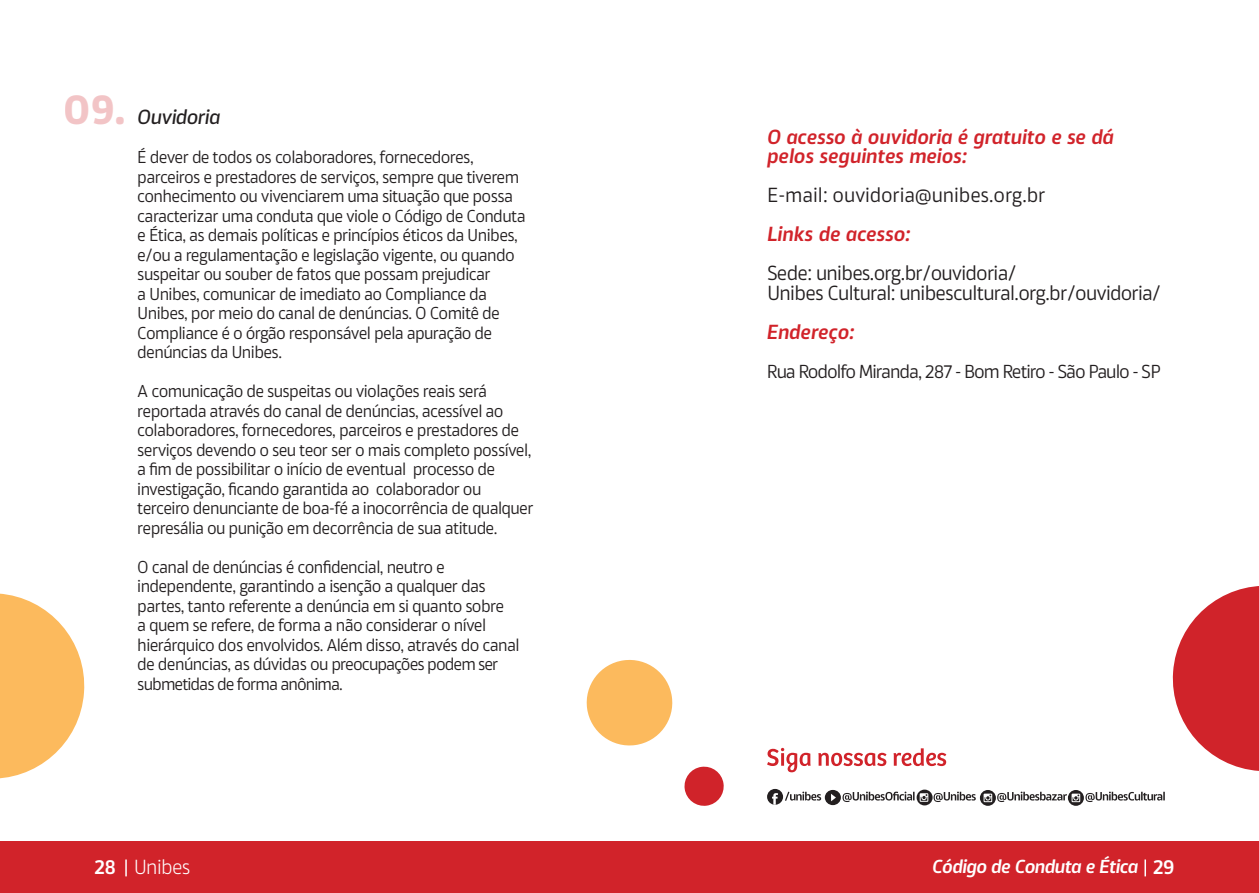
<style>
.page{position:relative;width:1259px;height:893px;background:#fff}
.page>*{position:absolute;margin:0;border:0;box-sizing:border-box;transform-origin:0 0}
.t1{font:19.5px "Akwe Pro";letter-spacing:-.035em;color:#231f20}
.t2{font:italic 600 19.5px "Akwe Pro";letter-spacing:-.01em;color:#d1232a}
.t3{font:19.5px "Akwe Pro";letter-spacing:-.01em;color:#231f20}
.Títulos_Gerais{font:italic 500 19.5px "Akwe Pro";letter-spacing:-.03em;color:#231f20}
.t4{font:300 19.5px "Akwe Pro";letter-spacing:-.03em;color:#fff}
.t5{font:18px "Akwe Pro";letter-spacing:-.06em;color:#231f20}
.t6{font:italic 600 18px "Akwe Pro";letter-spacing:-.035em;color:#fff}
.t7{font:16.5px/19.5px "Akwe Pro";letter-spacing:-.04em;color:#231f20}
.s1{font-weight:700;font-style:normal;font-size:40.5px;color:#d0232a}
.s2{font-weight:600}
.s3{font-style:normal;font-size:19.5px}
</style>
<div class="page">
<div style="left:627px;top:841px;width:632px;height:52px;background:#d1232a"></div>
<svg style="left:1144px;top:859px;width:2px;height:17px"></svg>
<div style="left:0;top:841px;width:629px;height:52px;background:#d1232a"></div>
<svg style="left:125px;top:859px;width:2px;height:17px"></svg>
<svg style="left:767px;top:748px;width:179px;height:24px"></svg>
<svg style="left:767px;top:789px;width:397px;height:16px"></svg>
<svg style="left:1172px;top:586px;width:87px;height:185px"></svg>
<svg style="left:0;top:593px;width:85px;height:186px"></svg>
<svg style="left:684px;top:766px;width:40px;height:40px"></svg>
<svg style="left:586px;top:659px;width:87px;height:87px"></svg>
<p class="Títulos_Gerais" style="left:64px;top:102px;width:158px"><span class="s1">09.</span> Ouvidoria</p>
<p class="t7" style="left:137px;top:146px;width:390px">É dever de todos os colaboradores, fornecedores, parceiros e prestadores de serviços, sempre que tiverem conhecimento ou vivenciarem uma situação que possa caracterizar uma conduta que viole o Código de Conduta e Ética, as demais políticas e princípios éticos da Unibes, e/ou a regulamentação e legislação vigente, ou quando suspeitar ou souber de fatos que possam prejudicar<br>a Unibes, comunicar de imediato ao Compliance da Unibes, por meio do canal de denúncias. O Comitê de Compliance é o órgão responsável pela apuração de denúncias da Unibes.</p>
<p class="t7" style="left:137px;top:380px;width:398px">A comunicação de suspeitas ou violações reais será reportada através do canal de denúncias, acessível ao colaboradores, fornecedores, parceiros e prestadores de serviços devendo o seu teor ser o mais completo possível, a fim de possibilitar o início de eventual processo de investigação, ficando garantida ao colaborador ou terceiro denunciante de boa-fé a inocorrência de qualquer represália ou punição em decorrência de sua atitude.</p>
<p class="t7" style="left:137px;top:556px;width:384px">O canal de denúncias é confidencial, neutro e independente, garantindo a isenção a qualquer das partes, tanto referente a denúncia em si quanto sobre<br>a quem se refere, de forma a não considerar o nível hierárquico dos envolvidos. Além disso, através do canal de denúncias, as dúvidas ou preocupações podem ser submetidas de forma anônima.</p>
<p class="t2" style="left:767px;top:121px;width:348px">O acesso à ouvidoria é gratuito e se dá</p>
<p class="t2" style="left:767px;top:141px;width:202px">pelos seguintes meios:</p>
<p class="t3" style="left:767px;top:180px;width:280px">E-mail: ouvidoria@unibes.org.br</p>
<p class="t2" style="left:767px;top:219px;width:145px">Links de acesso:</p>
<p class="t1" style="left:767px;top:258px;width:251px">Sede: unibes.org.br/ouvidoria/</p>
<p class="t1" style="left:767px;top:278px;width:395px">Unibes Cultural: unibescultural.org.br/ouvidoria/</p>
<p class="t2" style="left:767px;top:316px;width:89px">Endereço:</p>
<p class="t5" style="left:767px;top:358px;width:396px">Rua Rodolfo Miranda, 287 - Bom Retiro - São Paulo - SP</p>
<p class="t4" style="left:94px;top:853px;width:98px"><span class="s2">28</span> Unibes</p>
<p class="t6" style="left:932px;top:852px;width:244px">Código de Conduta e Ética <span class="s3">29</span></p>
</div>
